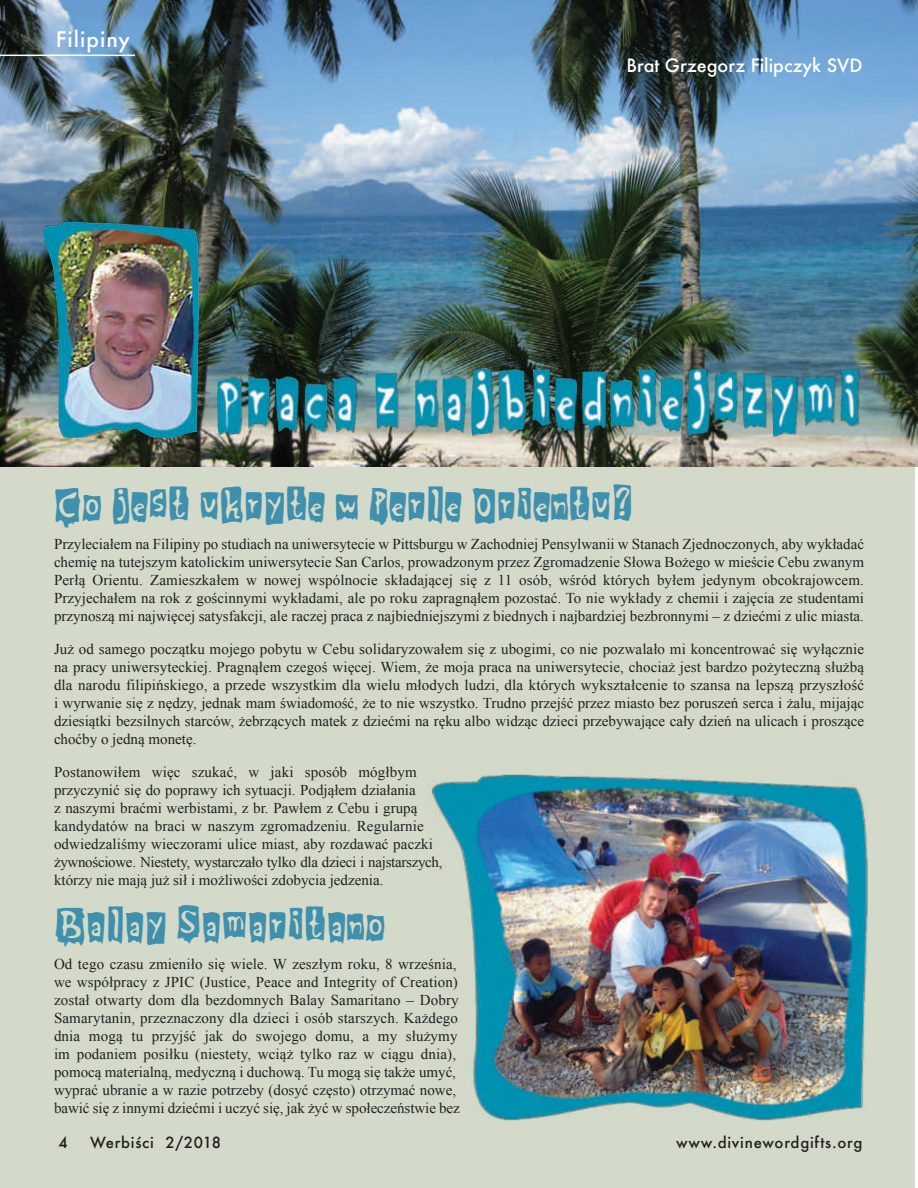
<style>
.page{position:relative;width:918px;height:1188px;background:#fff}
.page>*{position:absolute;margin:0;border:0;box-sizing:border-box;transform-origin:0 0}
.t1{font:45px "Beat My Guest";color:#3f90ad}
.t2{font:500 21px "Futura";letter-spacing:.05em;color:#fff}
.t3{font:500 18px "Futura";color:#fff}
.t4{font:15px/18px "Times New Roman";color:#231f20;text-align:justify}
.t5{font:500 15px "Futura";letter-spacing:.05em;color:#231f20}
</style>
<div class="page">
<div style="left:0;top:0;width:915px;height:1188px;background:#d3dac9"></div>
<img style="left:0;top:0;width:918px;height:466px">
<hr style="left:0;top:55px;width:135px;height:1px;background:#fff">
<img style="left:431px;top:774px;width:436px;height:347px">
<img style="left:215px;top:366px;width:646px;height:72px">
<img style="left:42px;top:221px;width:158px;height:217px">
<h2 class="t2" style="left:56px;top:30px;width:76px">Filipiny</h2>
<p class="t3" style="left:626px;top:57px;width:238px">Brat Grzegorz Filipczyk SVD</p>
<h1 class="t1" style="left:54px;top:480px;width:581px">Co jest ukryte w Perle Orientu?</h1>
<p class="t4" style="left:54px;top:536px;width:812px">Przyleciałem na Filipiny po studiach na uniwersytecie w Pittsburgu w Zachodniej Pensylwanii w Stanach Zjednoczonych, aby wykładać chemię na tutejszym katolickim uniwersytecie San Carlos, prowadzonym przez Zgromadzenie Słowa Bożego w mieście Cebu zwanym Perłą Orientu. Zamieszkałem w nowej wspólnocie składającej się z 11 osób, wśród których byłem jedynym obcokrajowcem.<br>Przyjechałem na rok z gościnnymi wykładami, ale po roku zapragnąłem pozostać. To nie wykłady z chemii i zajęcia ze studentami przynoszą mi najwięcej satysfakcji, ale raczej praca z najbiedniejszymi z biednych i najbardziej bezbronnymi – z dziećmi z ulic miasta.</p>
<p class="t4" style="left:54px;top:641px;width:812px">Już od samego początku mojego pobytu w Cebu solidaryzowałem się z ubogimi, co nie pozwalało mi koncentrować się wyłącznie na pracy uniwersyteckiej. Pragnąłem czegoś więcej. Wiem, że moja praca na uniwersytecie, chociaż jest bardzo pożyteczną służbą dla narodu filipińskiego, a przede wszystkim dla wielu młodych ludzi, dla których wykształcenie to szansa na lepszą przyszłość i wyrwanie się z nędzy, jednak mam świadomość, że to nie wszystko. Trudno przejść przez miasto bez poruszeń serca i żalu, mijając dziesiątki bezsilnych starców, żebrzących matek z dziećmi na ręku albo widząc dzieci przebywające cały dzień na ulicach i proszące choćby o jedną monetę.</p>
<p class="t4" style="left:54px;top:764px;width:390px;text-align:left">Postanowiłem więc szukać, w jaki sposób mógłbym przyczynić się do poprawy ich sytuacji. Podjąłem działania<br>z naszymi braćmi werbistami, z br. Pawłem z Cebu i grupą kandydatów na braci w naszym zgromadzeniu. Regularnie odwiedzaliśmy wieczorami ulice miast, aby rozdawać paczki żywnościowe. Niestety, wystarczało tylko dla dzieci i najstarszych, którzy nie mają już sił i możliwości zdobycia jedzenia.</p>
<h1 class="t1" style="left:54px;top:900px;width:333px">Balay Samaritano</h1>
<p class="t4" style="left:54px;top:956px;width:407px;text-align:left">Od tego czasu zmieniło się wiele. W zeszłym roku, 8 września, we współpracy z JPIC (Justice, Peace and Integrity of Creation) został otwarty dom dla bezdomnych Balay Samaritano – Dobry Samarytanin, przeznaczony dla dzieci i osób starszych. Każdego dnia mogą tu przyjść jak do swojego domu, a my służymy im podaniem posiłku (niestety, wciąż tylko raz w ciągu dnia), pomocą materialną, medyczną i duchową. Tu mogą się także umyć, wyprać ubranie a w razie potrzeby (dosyć często) otrzymać nowe, bawić się z innymi dziećmi i uczyć się, jak żyć w społeczeństwie bez</p>
<p class="t5" style="left:58px;top:1135px;width:11px">4</p>
<p class="t5" style="left:90px;top:1135px;width:132px">Werbiści 2/2018</p>
<p class="t5" style="left:676px;top:1135px;width:188px">www.divinewordgifts.org</p>
</div>
